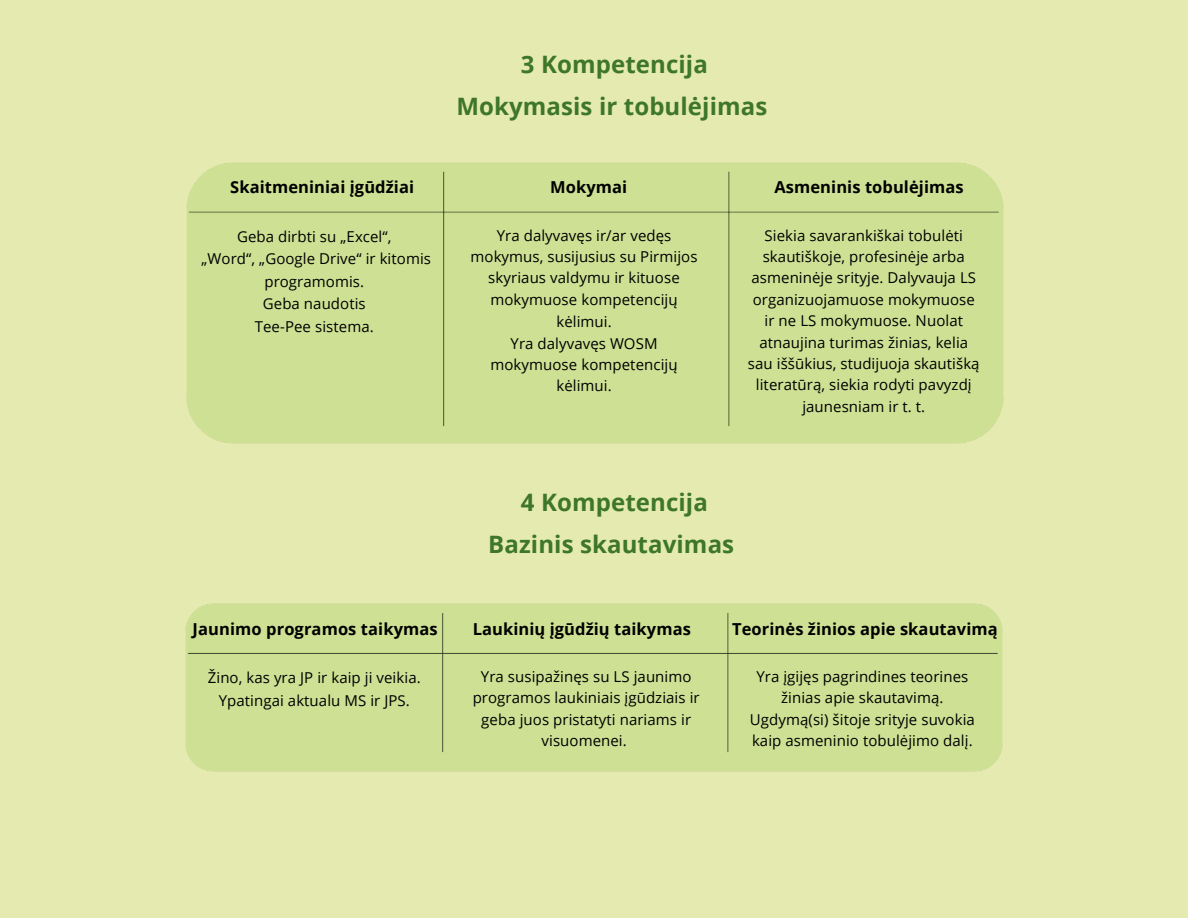
<style>
.page{position:relative;width:1188px;height:918px;background:#e5ebb0}
.page>*{position:absolute;margin:0;border:0;box-sizing:border-box;transform-origin:0 0}
.t1{font:700 24px/41.7px "Open Sans";letter-spacing:.005em;color:#3e762a;text-align:center}
.t2{font:700 16.5px "Open Sans";letter-spacing:.005em;color:#000}
.t3{font:15px/21.3px "Open Sans";letter-spacing:.005em;color:#000;text-align:center}
</style>
<div class="page">
<div style="left:185px;top:603px;width:818px;height:169px;background:#cee093"></div>
<div style="left:186px;top:162px;width:818px;height:282px;background:#cee093"></div>
<p class="t2" style="left:230px;top:176px;width:185px">Skaitmeniniai įgūdžiai</p>
<p class="t3" style="left:237px;top:225px;width:156px">Geba dirbti su „Excel“,</p>
<p class="t3" style="left:201px;top:247px;width:231px;line-height:22.5px">„Word“, „Google Drive“ ir kitomis programomis.</p>
<p class="t3" style="left:263px;top:293px;width:104px">Geba naudotis</p>
<p class="t3" style="left:255px;top:315px;width:121px">Tee-Pee sistema.</p>
<p class="t1" style="left:456px;top:43px;width:313px">3 Kompetencija<br>Mokymasis ir tobulėjimas</p>
<p class="t2" style="left:550px;top:176px;width:79px">Mokymai</p>
<p class="t3" style="left:497px;top:224px;width:176px">Yra dalyvavęs ir/ar vedęs</p>
<p class="t3" style="left:471px;top:246px;width:228px">mokymus, susijusius su Pirmijos</p>
<p class="t3" style="left:488px;top:267px;width:193px">skyriaus valdymu ir kituose</p>
<p class="t3" style="left:490px;top:288px;width:189px">mokymuose kompetencijų</p>
<p class="t3" style="left:556px;top:311px;width:57px">kėlimui.</p>
<p class="t3" style="left:511px;top:332px;width:149px">Yra dalyvavęs WOSM</p>
<p class="t3" style="left:490px;top:354px;width:189px">mokymuose kompetencijų</p>
<p class="t3" style="left:556px;top:375px;width:57px">kėlimui.</p>
<h1 class="t2" style="left:774px;top:176px;width:191px">Asmeninis tobulėjimas</h1>
<p class="t3" style="left:765px;top:224px;width:200px">Siekia savarankiškai tobulėti</p>
<h2 class="t3" style="left:763px;top:246px;width:204px">skautiškoje, profesinėje arba</h2>
<h2 class="t3" style="left:752px;top:267px;width:226px">asmeninėje srityje. Dalyvauja LS</h2>
<h2 class="t3" style="left:753px;top:288px;width:224px">organizuojamuose mokymuose</h2>
<p class="t3" style="left:765px;top:310px;width:200px">ir ne LS mokymuose. Nuolat</p>
<p class="t3" style="left:759px;top:331px;width:210px">atnaujina turimas žinias, kelia</p>
<p class="t3" style="left:748px;top:353px;width:233px">sau iššūkius, studijuoja skautišką</p>
<p class="t3" style="left:756px;top:374px;width:217px">literatūrą, siekia rodyti pavyzdį</p>
<p class="t3" style="left:802px;top:395px;width:124px">jaunesniam ir t. t.</p>
<h2 class="t2" style="left:193px;top:617px;width:247px">Jaunimo programos taikymas</h2>
<h2 class="t3" style="left:208px;top:667px;width:214px">Žino, kas yra JP ir kaip ji veikia.</h2>
<h2 class="t3" style="left:219px;top:689px;width:193px">Ypatingai aktualu MS ir JPS.</h2>
<h1 class="t1" style="left:488px;top:481px;width:247px">4 Kompetencija<br>Bazinis skautavimas</h1>
<p class="t2" style="left:473px;top:617px;width:220px">Laukinių įgūdžių taikymas</p>
<p class="t3" style="left:473px;top:665px;width:228px">Yra susipažinęs su LS jaunimo programos laukiniais įgūdziais ir geba juos pristatyti nariams ir visuomenei.</p>
<p class="t2" style="left:732px;top:617px;width:267px">Teorinės žinios apie skautavimą</p>
<p class="t3" style="left:756px;top:665px;width:213px">Yra įgijęs pagrindines teorines</p>
<p class="t3" style="left:781px;top:687px;width:164px">žinias apie skautavimą.</p>
<p class="t3" style="left:750px;top:708px;width:227px">Ugdymą(si) šitoje srityje suvokia</p>
<p class="t3" style="left:752px;top:730px;width:222px">kaip asmeninio tobulėjimo dalį.</p>
</div>
